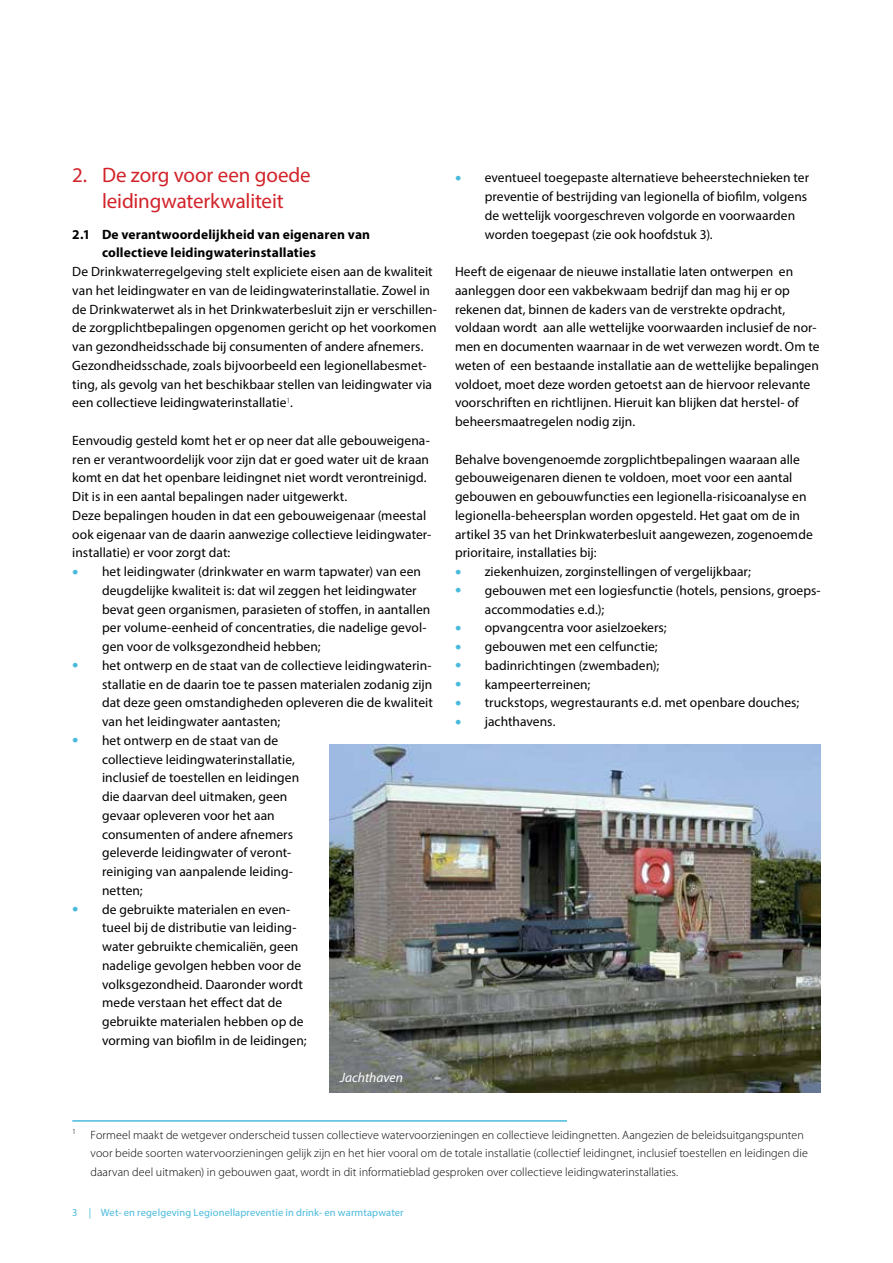
<style>
.page{position:relative;width:893px;height:1263px;background:#fff}
.page>*{position:absolute;margin:0;border:0;box-sizing:border-box;transform-origin:0 0}
.t1{font:21px/25.5px "Myriad Pro";letter-spacing:-.005em;color:#d2232a;text-align:center}
.t2{font:13.5px/18.8px "Myriad Pro";letter-spacing:.005em;color:#000}
.t3{font:700 13.5px/18.8px "Myriad Pro";letter-spacing:.01em;color:#000}
.t4{font:italic 13.5px "Myriad Pro";letter-spacing:.005em;color:#fff}
.t5{font:300 12px/18.8px "Myriad Pro";letter-spacing:.005em;color:#000}
.t6{font:10.5px "Myriad Pro";letter-spacing:.015em;color:#49badc}
.s1{font-size:22.5px;color:#49badc}
</style>
<div class="page">
<img style="left:329px;top:745px;width:492px;height:348px">
<hr style="left:72px;top:1120px;width:495px;height:2px;background:#49badc">
<h1 class="t1" style="left:72px;top:162px;width:240px">2. De zorg voor een goede leidingwaterkwaliteit</h1>
<p class="t3" style="left:102px;top:224px;width:270px;text-indent:-30px">2.1 De verantwoordelijkheid van eigenaren van collectieve leidingwaterinstallaties</p>
<p class="t2" style="left:72px;top:262px;width:366px">De Drinkwaterregelgeving stelt expliciete eisen aan de kwaliteit van het leidingwater en van de leidingwaterinstallatie. Zowel in de Drinkwaterwet als in het Drinkwaterbesluit zijn er verschillen&shy;de zorgplichtbepalingen opgenomen gericht op het voorkomen van gezondheidsschade bij consumenten of andere afnemers.<br>Gezondheidsschade, zoals bijvoorbeeld een legionellabesmet&shy;ting, als gevolg van het beschikbaar stellen van leidingwater via een collectieve leidingwaterinstallatie<sup>1</sup>.</p>
<p class="t2" style="left:72px;top:431px;width:360px">Eenvoudig gesteld komt het er op neer dat alle gebouweigena&shy;ren er verantwoordelijk voor zijn dat er goed water uit de kraan komt en dat het openbare leidingnet niet wordt verontreinigd.<br>Dit is in een aantal bepalingen nader uitgewerkt.<br>Deze bepalingen houden in dat een gebouweigenaar (meestal ook eigenaar van de daarin aanwezige collectieve leidingwater&shy;installatie) er voor zorgt dat:</p>
<p class="t2" style="left:102px;top:562px;width:330px;text-indent:-30px"><span class="s1">•</span> het leidingwater (drinkwater en warm tapwater) van een deugdelijke kwaliteit is: dat wil zeggen het leidingwater bevat geen organismen, parasieten of stoffen, in aantallen per volume-eenheid of concentraties, die nadelige gevol&shy;gen voor de volksgezondheid hebben;</p>
<p class="t2" style="left:102px;top:656px;width:332px;text-align:justify;text-indent:-30px"><span class="s1">•</span> het ontwerp en de staat van de collectieve leidingwaterin&shy;stallatie en de daarin toe te passen materialen zodanig zijn dat deze geen omstandigheden opleveren die de kwaliteit van het leidingwater aantasten;</p>
<p class="t2" style="left:102px;top:731px;width:199px;text-indent:-30px"><span class="s1">•</span> het ontwerp en de staat van de collectieve leidingwaterinstallatie, inclusief de toestellen en leidingen die daarvan deel uitmaken, geen gevaar opleveren voor het aan consumenten of andere afnemers geleverde leidingwater of veront&shy;reiniging van aanpalende leiding&shy;netten;</p>
<p class="t2" style="left:102px;top:899px;width:206px;text-indent:-30px"><span class="s1">•</span> de gebruikte materialen en even&shy;tueel bij de distributie van leiding&shy;water gebruikte chemicaliën, geen nadelige gevolgen hebben voor de volksgezondheid. Daaronder wordt mede verstaan het effect dat de gebruikte materialen hebben op de vorming van biofilm in de leidingen;</p>
<p class="t4" style="left:340px;top:1069px;width:64px">Jachthaven</p>
<p class="t2" style="left:485px;top:168px;width:326px;text-indent:-30px"><span class="s1">•</span> eventueel toegepaste alternatieve beheerstechnieken ter preventie of bestrijding van legionella of biofilm, volgens de wettelijk voorgeschreven volgorde en voorwaarden worden toegepast (zie ook hoofdstuk 3).</p>
<p class="t2" style="left:455px;top:262px;width:366px">Heeft de eigenaar de nieuwe installatie laten ontwerpen en aanleggen door een vakbekwaam bedrijf dan mag hij er op rekenen dat, binnen de kaders van de verstrekte opdracht, voldaan wordt aan alle wettelijke voorwaarden inclusief de nor&shy;men en documenten waarnaar in de wet verwezen wordt. Om te weten of een bestaande installatie aan de wettelijke bepalingen voldoet, moet deze worden getoetst aan de hiervoor relevante voorschriften en richtlijnen. Hieruit kan blijken dat herstel- of beheersmaatregelen nodig zijn.</p>
<p class="t2" style="left:455px;top:449px;width:359px">Behalve bovengenoemde zorgplichtbepalingen waaraan alle gebouweigenaren dienen te voldoen, moet voor een aantal gebouwen en gebouwfuncties een legionella-risicoanalyse en legionella-beheersplan worden opgesteld. Het gaat om de in artikel 35 van het Drinkwaterbesluit aangewezen, zogenoemde prioritaire, installaties bij:</p>
<p class="t2" style="left:455px;top:562px;width:297px"><span class="s1">•</span> ziekenhuizen, zorginstellingen of vergelijkbaar;</p>
<p class="t2" style="left:485px;top:581px;width:337px;text-indent:-30px"><span class="s1">•</span> gebouwen met een logiesfunctie (hotels, pensions, groeps&shy;accommodaties e.d.);</p>
<p class="t2" style="left:455px;top:618px;width:213px"><span class="s1">•</span> opvangcentra voor asielzoekers;</p>
<p class="t2" style="left:455px;top:637px;width:204px"><span class="s1">•</span> gebouwen met een celfunctie;</p>
<p class="t2" style="left:455px;top:656px;width:206px"><span class="s1">•</span> badinrichtingen (zwembaden);</p>
<p class="t2" style="left:455px;top:674px;width:137px"><span class="s1">•</span> kampeerterreinen;</p>
<p class="t2" style="left:455px;top:693px;width:346px"><span class="s1">•</span> truckstops, wegrestaurants e.d. met openbare douches;</p>
<p class="t2" style="left:455px;top:712px;width:102px"><span class="s1">•</span> jachthavens.</p>
<p class="t5" style="left:91px;top:1125px;width:719px;text-indent:-18px"><sup>1</sup> Formeel maakt de wetgever onderscheid tussen collectieve watervoorzieningen en collectieve leidingnetten. Aangezien de beleidsuitgangspunten voor beide soorten watervoorzieningen gelijk zijn en het hier vooral om de totale installatie (collectief leidingnet, inclusief toestellen en leidingen die daarvan deel uitmaken) in gebouwen gaat, wordt in dit informatieblad gesproken over collectieve leidingwaterinstallaties.</p>
<p class="t6" style="left:72px;top:1205px;width:333px">3 | Wet- en regelgeving Legionellapreventie in drink- en warmtapwater</p>
</div>
